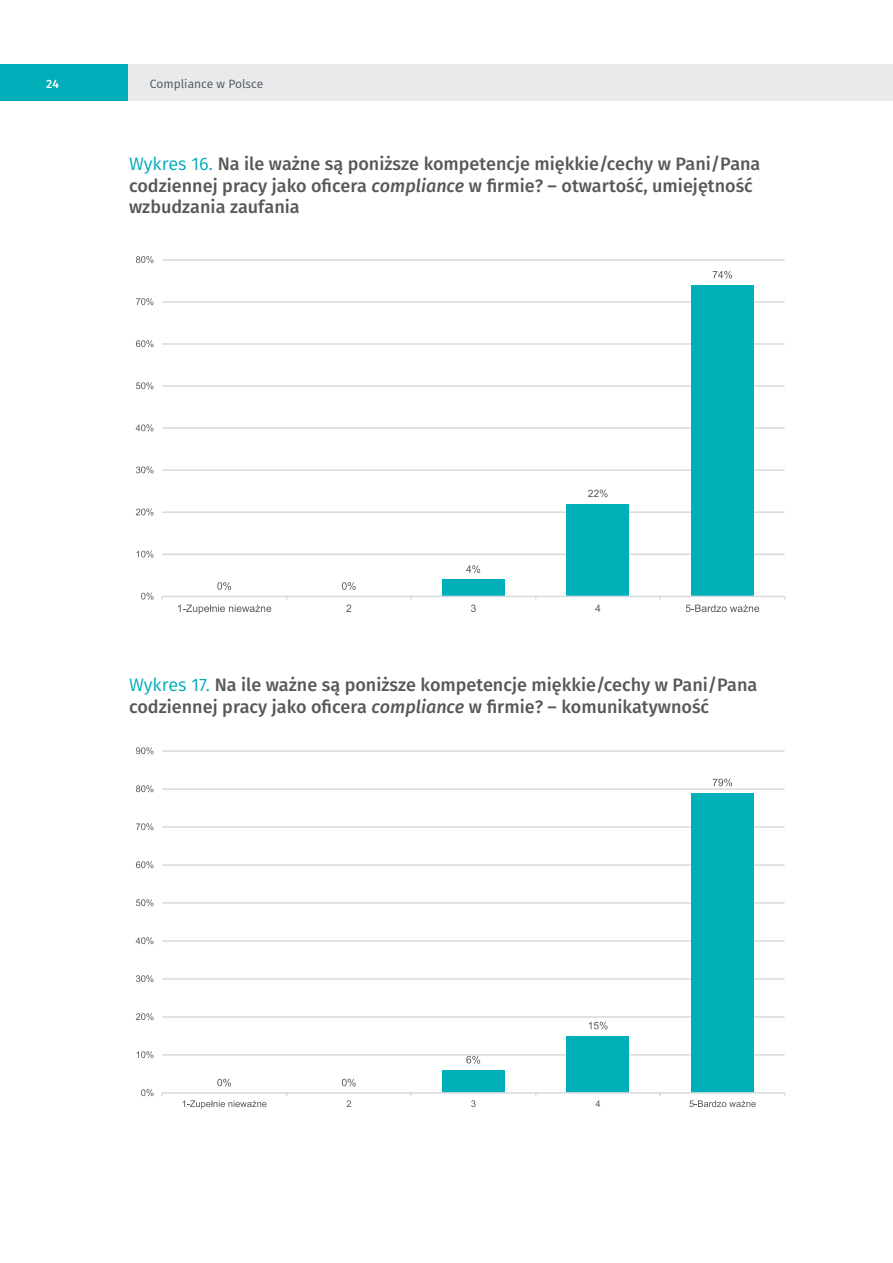
<style>
.page{position:relative;width:893px;height:1263px;background:#fff}
.page>*{position:absolute;margin:0;border:0;box-sizing:border-box;transform-origin:0 0}
.t1{font:500 18px/21.6px "Fira Sans";color:#57585a}
.t2{font:12px "Fira Sans";color:#4f535c}
.t3{font:500 12px "Fira Sans";color:#fff}
.s1{font-weight:400;color:#00adb9}
.s2{font-style:italic}
</style>
<div class="page">
<div style="left:128px;top:64px;width:765px;height:36px;background:#e9eaeb"></div>
<div style="left:0;top:64px;width:128px;height:36px;background:#00adb9"></div>
<hr style="left:162px;top:259px;width:623px;height:2px;background:#d9dadc">
<hr style="left:162px;top:301px;width:623px;height:2px;background:#d9dadc">
<hr style="left:162px;top:343px;width:623px;height:2px;background:#d9dadc">
<hr style="left:162px;top:385px;width:623px;height:2px;background:#d9dadc">
<hr style="left:162px;top:427px;width:623px;height:2px;background:#d9dadc">
<hr style="left:162px;top:469px;width:623px;height:2px;background:#d9dadc">
<hr style="left:162px;top:511px;width:623px;height:2px;background:#d9dadc">
<hr style="left:162px;top:553px;width:623px;height:2px;background:#d9dadc">
<div style="left:442px;top:579px;width:62px;height:17px;background:#00b0b9"></div>
<div style="left:567px;top:504px;width:62px;height:92px;background:#00b0b9"></div>
<div style="left:691px;top:285px;width:63px;height:311px;background:#00b0b9"></div>
<hr style="left:162px;top:596px;width:623px;height:1px;background:#d9dadc">
<svg style="left:217px;top:582px;width:14px;height:8px"></svg>
<svg style="left:342px;top:582px;width:14px;height:8px"></svg>
<svg style="left:466px;top:565px;width:14px;height:8px"></svg>
<svg style="left:588px;top:490px;width:20px;height:7px"></svg>
<svg style="left:713px;top:271px;width:19px;height:8px"></svg>
<svg style="left:141px;top:593px;width:13px;height:7px"></svg>
<svg style="left:137px;top:551px;width:16px;height:7px"></svg>
<svg style="left:136px;top:508px;width:17px;height:7px"></svg>
<svg style="left:136px;top:466px;width:17px;height:7px"></svg>
<svg style="left:136px;top:424px;width:17px;height:7px"></svg>
<svg style="left:136px;top:382px;width:17px;height:7px"></svg>
<svg style="left:136px;top:340px;width:17px;height:7px"></svg>
<svg style="left:136px;top:298px;width:17px;height:7px"></svg>
<svg style="left:136px;top:256px;width:17px;height:7px"></svg>
<svg style="left:178px;top:604px;width:93px;height:10px"></svg>
<svg style="left:346px;top:604px;width:5px;height:8px"></svg>
<svg style="left:471px;top:604px;width:5px;height:8px"></svg>
<svg style="left:595px;top:605px;width:5px;height:7px"></svg>
<svg style="left:686px;top:605px;width:73px;height:7px"></svg>
<hr style="left:162px;top:750px;width:623px;height:2px;background:#d9dadc">
<hr style="left:162px;top:788px;width:623px;height:2px;background:#d9dadc">
<hr style="left:162px;top:826px;width:623px;height:2px;background:#d9dadc">
<hr style="left:162px;top:864px;width:623px;height:2px;background:#d9dadc">
<hr style="left:162px;top:902px;width:623px;height:2px;background:#d9dadc">
<hr style="left:162px;top:940px;width:623px;height:2px;background:#d9dadc">
<hr style="left:162px;top:978px;width:623px;height:2px;background:#d9dadc">
<hr style="left:162px;top:1016px;width:623px;height:2px;background:#d9dadc">
<hr style="left:162px;top:1054px;width:623px;height:1px;background:#d9dadc">
<div style="left:442px;top:1070px;width:62px;height:23px;background:#00b0b9"></div>
<div style="left:567px;top:1036px;width:62px;height:57px;background:#00b0b9"></div>
<div style="left:691px;top:793px;width:63px;height:300px;background:#00b0b9"></div>
<hr style="left:162px;top:1092px;width:623px;height:2px;background:#d9dadc">
<svg style="left:217px;top:1079px;width:14px;height:7px"></svg>
<svg style="left:342px;top:1079px;width:14px;height:7px"></svg>
<svg style="left:466px;top:1056px;width:14px;height:8px"></svg>
<svg style="left:589px;top:1022px;width:19px;height:7px"></svg>
<svg style="left:713px;top:778px;width:19px;height:8px"></svg>
<svg style="left:141px;top:1089px;width:13px;height:7px"></svg>
<svg style="left:137px;top:1051px;width:16px;height:7px"></svg>
<svg style="left:136px;top:1013px;width:18px;height:7px"></svg>
<svg style="left:136px;top:975px;width:17px;height:7px"></svg>
<svg style="left:136px;top:937px;width:17px;height:7px"></svg>
<svg style="left:136px;top:899px;width:17px;height:7px"></svg>
<svg style="left:136px;top:861px;width:17px;height:7px"></svg>
<svg style="left:136px;top:823px;width:17px;height:7px"></svg>
<svg style="left:136px;top:785px;width:17px;height:7px"></svg>
<svg style="left:136px;top:747px;width:17px;height:7px"></svg>
<svg style="left:183px;top:1100px;width:84px;height:9px"></svg>
<svg style="left:347px;top:1100px;width:4px;height:7px"></svg>
<svg style="left:471px;top:1100px;width:5px;height:7px"></svg>
<svg style="left:595px;top:1100px;width:5px;height:7px"></svg>
<svg style="left:689px;top:1100px;width:67px;height:7px"></svg>
<p class="t3" style="left:46px;top:74px;width:14px">24</p>
<p class="t2" style="left:150px;top:75px;width:115px">Compliance w Polsce</p>
<p class="t1" style="left:129px;top:152px;width:633px"><span class="s1">Wykres 16.</span> Na ile ważne są poniższe kompetencje miękkie/cechy w Pani/Pana codziennej pracy jako oficera <span class="s2">compliance</span> w firmie? – otwartość, umiejętność wzbudzania zaufania</p>
<p class="t1" style="left:129px;top:673px;width:630px"><span class="s1">Wykres 17.</span> Na ile ważne są poniższe kompetencje miękkie/cechy w Pani/Pana codziennej pracy jako oficera <span class="s2">compliance</span> w firmie? – komunikatywność</p>
</div>
